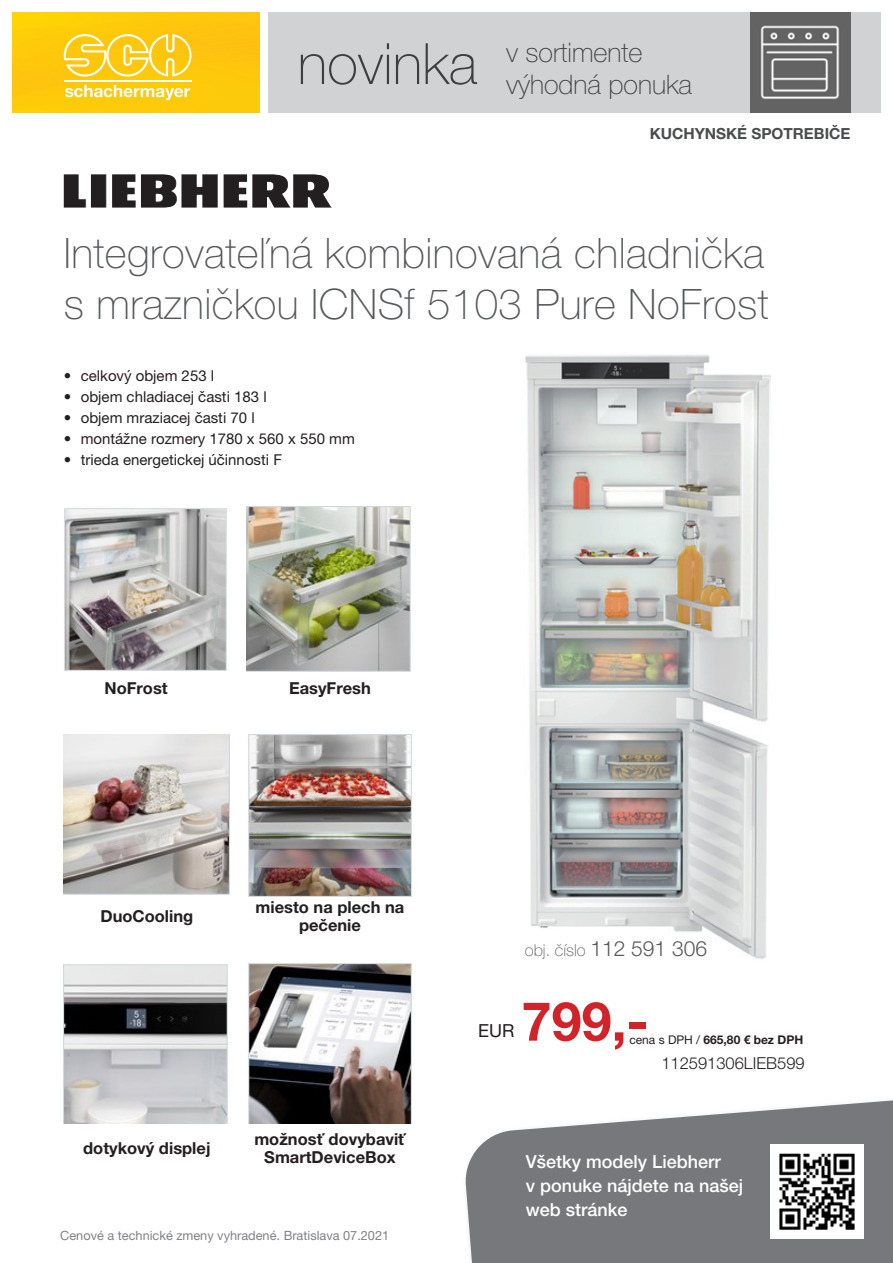
<style>
.page{position:relative;width:893px;height:1263px;background:#fff}
.page>*{position:absolute;margin:0;border:0;box-sizing:border-box;transform-origin:0 0}
.t1{font:700 54px "Helvetica Neue LT Pro";color:#d1232a}
.Fließtext{font:100 42px/50.4px "Helvetica Neue LT Pro";letter-spacing:.01em;color:#57585a}
.t2{font:100 27px/32.4px "Helvetica Neue LT Pro";color:#4b4c4d}
.t3{font:500 18px/24px "Helvetica Neue LT Pro";color:#fff}
.t4{font:18px "Helvetica Neue LT Pro";color:#231f20}
.t5{font:700 16.5px/18px "Helvetica Neue LT Pro";color:#231f20;text-align:center}
.Fließtext-2{font:100 16.5px "Helvetica Neue LT Pro";color:#57585a}
.t6{font:300 16.5px "Helvetica Neue LT Pro";color:#231f20}
.t7{font:700 15.3px "Helvetica Neue LT Pro";color:#4b4c4d}
.t8{font:15px "Helvetica Neue LT Pro";color:#231f20}
.Preis{font:12.75px "Helvetica Neue LT Pro";color:#808285}
.t9{font:700 12px "Helvetica Neue LT Pro";color:#231f20}
.s1{font-size:57px}
.s2{font-weight:300;font-size:21px}
.s3{font-weight:400}
</style>
<div class="page">
<img style="left:13px;top:13px;width:246px;height:100px">
<div style="left:268px;top:13px;width:612px;height:100px;background:#d1d2d4"></div>
<img style="left:750px;top:13px;width:100px;height:100px">
<img style="left:64px;top:174px;width:268px;height:34px">
<img style="left:525px;top:355px;width:245px;height:604px">
<svg style="left:64px;top:34px;width:128px;height:43px;background:#fdd343"></svg>
<svg style="left:65px;top:85px;width:125px;height:15px"></svg>
<hr style="left:64px;top:81px;width:128px;height:1px;background:#fff">
<img style="left:64px;top:508px;width:163px;height:163px">
<img style="left:247px;top:506px;width:164px;height:166px">
<img style="left:64px;top:734px;width:166px;height:161px">
<img style="left:248px;top:734px;width:164px;height:163px">
<img style="left:248px;top:963px;width:165px;height:161px">
<img style="left:64px;top:964px;width:164px;height:160px">
<svg style="left:465px;top:1100px;width:428px;height:163px;background:#888a8d"></svg>
<img style="left:770px;top:1145px;width:94px;height:93px">
<h3 class="t2" style="left:506px;top:36px;width:188px;text-indent:-208px"><span class="s1">novinka</span> v sortimente výhodná ponuka</h3>
<p class="t7" style="left:650px;top:124px;width:202px">KUCHYNSKÉ SPOTREBIČE</p>
<p class="Fließtext" style="left:64px;top:228px;width:706px">Integrovateľná kombinovaná chladnička s mrazničkou ICNSf 5103 Pure NoFrost</p>
<p class="t8" style="left:64px;top:367px;width:152px">• celkový objem 253 l</p>
<p class="t8" style="left:64px;top:388px;width:204px">• objem chladiacej časti 183 l</p>
<p class="t8" style="left:64px;top:409px;width:192px">• objem mraziacej časti 70 l</p>
<p class="t8" style="left:64px;top:430px;width:292px">• montážne rozmery 1780 x 560 x 550 mm</p>
<p class="t8" style="left:64px;top:451px;width:220px">• trieda energetickej účinnosti F</p>
<p class="t5" style="left:104px;top:678px;width:65px">NoFrost</p>
<p class="t5" style="left:289px;top:678px;width:83px">EasyFresh</p>
<p class="t5" style="left:100px;top:906px;width:94px">DuoCooling</p>
<p class="t5" style="left:256px;top:897px;width:150px">miesto na plech na pečenie</p>
<p class="t5" style="left:83px;top:1139px;width:129px">dotykový displej</p>
<p class="t5" style="left:254px;top:1130px;width:153px">možnosť dovybaviť<br>SmartDeviceBox</p>
<p class="Preis" style="left:60px;top:1228px;width:330px">Cenové a technické zmeny vyhradené. Bratislava 07.2021</p>
<p class="Fließtext-2" style="left:525px;top:941px;width:184px">obj. číslo <span class="s2">112 591 306</span></p>
<p class="t4" style="left:478px;top:1020px;width:38px">EUR</p>
<p class="t1" style="left:521px;top:988px;width:129px">799,-</p>
<p class="t9" style="left:629px;top:1032px;width:175px"><span class="s3">cena s DPH /</span> 665,80 € bez DPH</p>
<p class="t6" style="left:661px;top:1053px;width:145px">112591306LIEB599</p>
<p class="t3" style="left:526px;top:1150px;width:219px">Všetky modely Liebherr<br>v ponuke nájdete na našej</p>
<p class="t3" style="left:526px;top:1198px;width:103px">web stránke</p>
</div>
